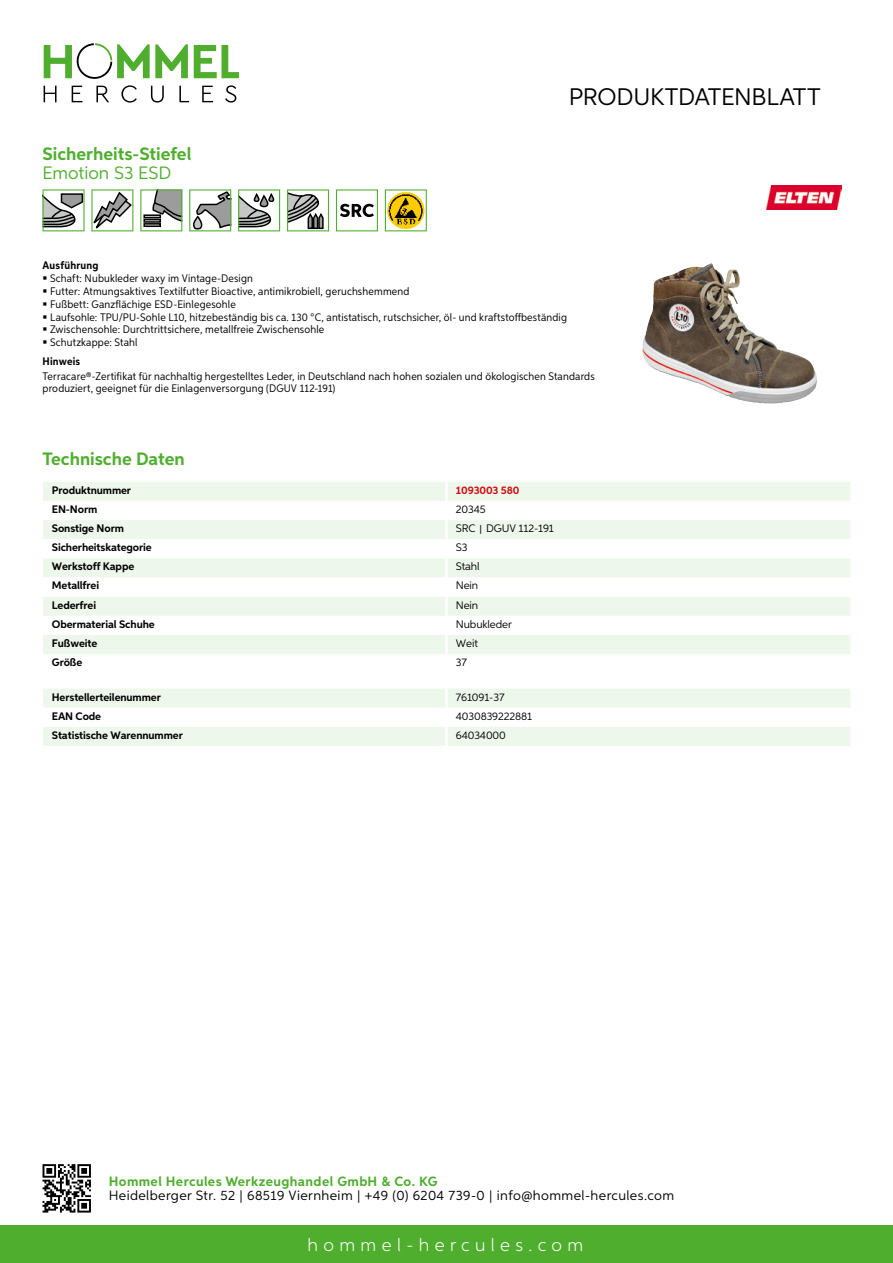
<style>
.page{position:relative;width:893px;height:1263px;background:#fff}
.page>*{position:absolute;margin:0;border:0;box-sizing:border-box;transform-origin:0 0}
.t1{font:24px "Aspira";letter-spacing:-.01em;color:#000}
.t2{font:700 18px "Aspira";color:#50ae2f}
.t3{font:300 18px "Aspira";letter-spacing:.3em;color:#fff}
.t4{font:18px "Aspira";color:#50ae2f}
.t5{font:13.5px "Aspira";letter-spacing:.03em;color:#000}
.t6{font:700 13.5px "Aspira";letter-spacing:.03em;color:#50ae2f}
.t7{font:10.95px/12.8px "Aspira Nar";letter-spacing:.015em;color:#000}
.t8{font:700 10.95px "Aspira";letter-spacing:-.01em;color:#000}
.t9{font:10.95px "Aspira";letter-spacing:-.01em;color:#000}
.t10{font:700 10.95px "Aspira Nar";letter-spacing:.02em;color:#000}
.t11{font:700 10.95px "Aspira";letter-spacing:-.01em;color:#cd1013}
.s1{font-family:"Wuerth Global";font-size:10.5px}
</style>
<div class="page">
<div style="left:0;top:1226px;width:893px;height:37px;background:#50ae2f"></div>
<svg style="left:43px;top:1164px;width:48px;height:48px"></svg>
<svg style="left:194px;top:45px;width:45px;height:33px"></svg>
<svg style="left:44px;top:43px;width:144px;height:36px"></svg>
<svg style="left:44px;top:86px;width:13px;height:16px"></svg>
<svg style="left:72px;top:86px;width:10px;height:16px"></svg>
<svg style="left:96px;top:86px;width:13px;height:16px"></svg>
<svg style="left:121px;top:85px;width:16px;height:18px"></svg>
<svg style="left:151px;top:86px;width:13px;height:17px"></svg>
<svg style="left:179px;top:86px;width:10px;height:16px"></svg>
<svg style="left:202px;top:86px;width:11px;height:16px"></svg>
<svg style="left:225px;top:85px;width:11px;height:18px"></svg>
<div style="left:43px;top:482px;width:807px;height:19px;background:#eef7eb"></div>
<svg style="left:43px;top:520px;width:807px;height:134px;fill:#eef7eb"></svg>
<hr style="left:445px;top:482px;width:3px;height:19px;background:#fff">
<hr style="left:445px;top:520px;width:3px;height:19px;background:#fff">
<hr style="left:445px;top:539px;width:3px;height:19px;background:#fff">
<hr style="left:445px;top:558px;width:3px;height:19px;background:#fff">
<hr style="left:445px;top:577px;width:3px;height:20px;background:#fff">
<hr style="left:445px;top:597px;width:3px;height:19px;background:#fff">
<hr style="left:445px;top:616px;width:3px;height:19px;background:#fff">
<hr style="left:445px;top:635px;width:3px;height:19px;background:#fff">
<svg style="left:43px;top:689px;width:807px;height:57px"></svg>
<hr style="left:445px;top:727px;width:3px;height:19px;background:#fff">
<svg style="left:43px;top:189px;width:90px;height:42px"></svg>
<svg style="left:140px;top:189px;width:42px;height:42px"></svg>
<svg style="left:189px;top:189px;width:42px;height:42px"></svg>
<svg style="left:238px;top:189px;width:42px;height:42px"></svg>
<svg style="left:287px;top:189px;width:42px;height:42px"></svg>
<svg style="left:336px;top:189px;width:42px;height:42px"></svg>
<svg style="left:385px;top:189px;width:42px;height:42px"></svg>
<img style="left:642px;top:265px;width:175px;height:139px">
<img style="left:766px;top:185px;width:76px;height:24px">
<h2 class="t2" style="left:43px;top:142px;width:150px">Sicherheits-Stiefel</h2>
<h2 class="t4" style="left:43px;top:162px;width:128px">Emotion S3 ESD</h2>
<h1 class="t1" style="left:569px;top:82px;width:253px">Produktdatenblatt</h1>
<p class="t10" style="left:43px;top:259px;width:58px">Ausführung</p>
<p class="t7" style="left:50px;top:272px;width:518px">Schaft: Nubukleder waxy im Vintage-Design<br>Futter: Atmungsaktives Textilfutter Bioactive, antimikrobiell, geruchshemmend<br>Fußbett: Ganzflächige ESD-Einlegesohle<br>Laufsohle: TPU/PU-Sohle L10, hitzebeständig bis ca. 130 °C, antistatisch, rutschsicher, öl- und kraftstoffbeständig Zwischensohle: Durchtrittsichere, metallfreie Zwischensohle<br>Schutzkappe: Stahl</p>
<p class="t10" style="left:43px;top:355px;width:39px">Hinweis</p>
<p class="t7" style="left:43px;top:370px;width:554px;line-height:12px">Terracare®-Zertifikat für nachhaltig hergestelltes Leder, in Deutschland nach hohen sozialen und ökologischen Standards produziert, geeignet für die Einlagenversorgung (DGUV 112-191)</p>
<h2 class="t2" style="left:43px;top:448px;width:144px">Technische Daten</h2>
<p class="t8" style="left:52px;top:483px;width:81px">Produktnummer</p>
<p class="t11" style="left:456px;top:483px;width:65px">1093003 580</p>
<p class="t8" style="left:52px;top:502px;width:47px">EN-Norm</p>
<p class="t9" style="left:456px;top:502px;width:31px">20345</p>
<p class="t8" style="left:52px;top:521px;width:74px">Sonstige Norm</p>
<p class="t9" style="left:456px;top:522px;width:100px">SRC <span class="s1">|</span> DGUV 112-191</p>
<p class="t8" style="left:52px;top:541px;width:101px">Sicherheitskategorie</p>
<p class="t9" style="left:456px;top:541px;width:13px">S3</p>
<p class="t8" style="left:52px;top:560px;width:84px">Werkstoff Kappe</p>
<p class="t9" style="left:456px;top:560px;width:25px">Stahl</p>
<p class="t8" style="left:52px;top:579px;width:49px">Metallfrei</p>
<p class="t9" style="left:456px;top:579px;width:24px">Nein</p>
<p class="t8" style="left:52px;top:598px;width:46px">Lederfrei</p>
<p class="t9" style="left:456px;top:598px;width:24px">Nein</p>
<p class="t8" style="left:52px;top:617px;width:104px">Obermaterial Schuhe</p>
<p class="t9" style="left:456px;top:617px;width:58px">N ubukleder</p>
<p class="t8" style="left:52px;top:636px;width:47px">Fußweite</p>
<p class="t9" style="left:456px;top:636px;width:24px">Weit</p>
<p class="t8" style="left:52px;top:655px;width:32px">Größe</p>
<p class="t9" style="left:456px;top:655px;width:13px">37</p>
<p class="t8" style="left:52px;top:690px;width:111px">Herstellerteilenummer</p>
<p class="t9" style="left:456px;top:690px;width:50px">761091-37</p>
<p class="t8" style="left:52px;top:709px;width:51px">EAN Code</p>
<p class="t9" style="left:456px;top:709px;width:78px">4030839222881</p>
<p class="t8" style="left:52px;top:728px;width:132px">Statistische Warennummer</p>
<p class="t9" style="left:456px;top:728px;width:52px">64034000</p>
<p class="t6" style="left:109px;top:1172px;width:330px">Hommel Hercules Werkzeughandel GmbH &amp; Co. KG</p>
<p class="t5" style="left:109px;top:1187px;width:567px">Heidelberger Str. 52 | 68519 Viernheim | +49 (0) 6204 739-0 | info@hommel-hercules.com</p>
<h2 class="t3" style="left:307px;top:1234px;width:277px">hommel-hercules.com</h2>
</div>
